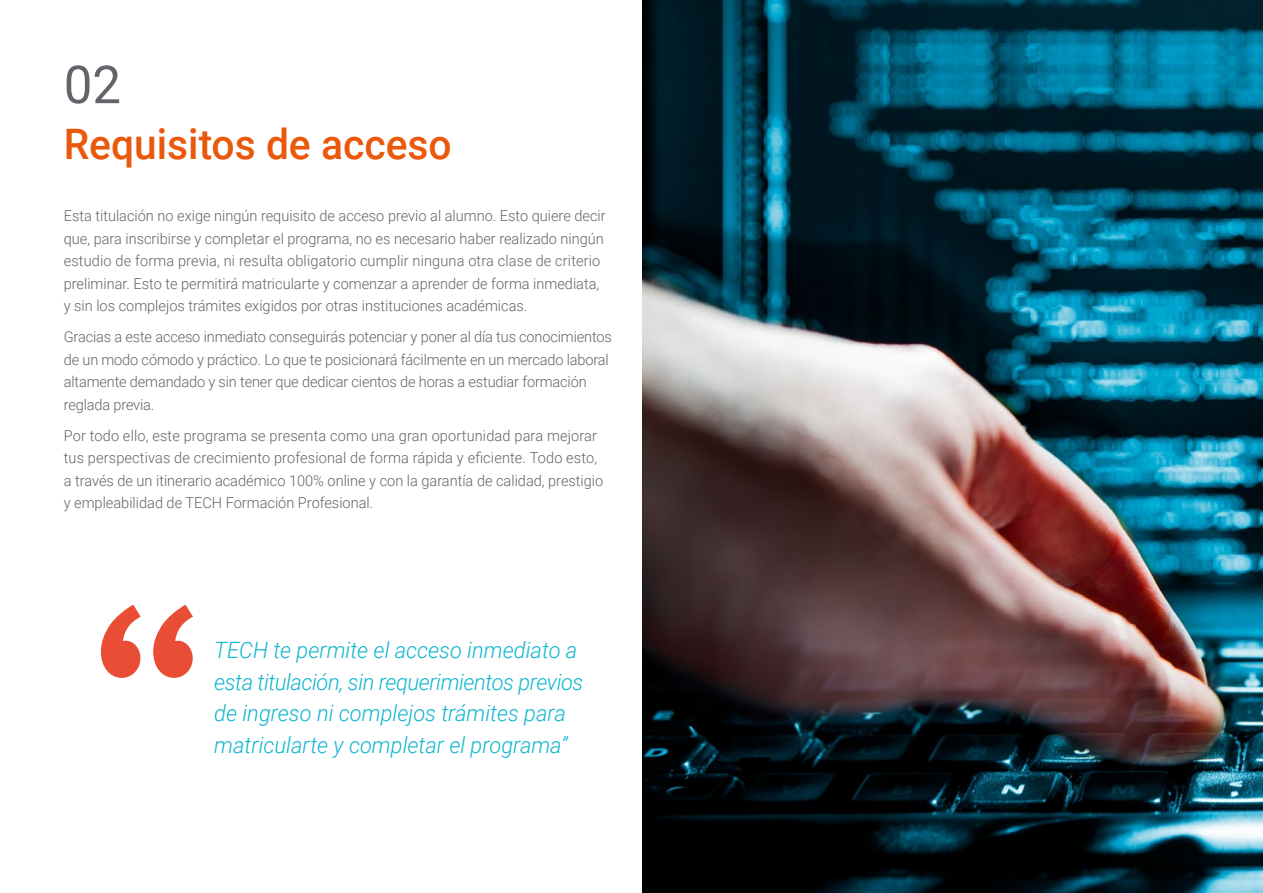
<style>
.page{position:relative;width:1263px;height:893px;background:#fff}
.page>*{position:absolute;margin:0;border:0;box-sizing:border-box;transform-origin:0 0}
.t1{font:52.5px "Roboto";color:#61646a}
.t2{font:500 42px "Roboto";color:#ea580c}
.t3{font:italic 300 22.5px/31.5px "Roboto";color:#0fb6cf}
.t4{font:300 15px/22.5px "Roboto";color:#61646a}
</style>
<div class="page">
<img style="left:642px;top:0;width:621px;height:893px">
<svg style="left:101px;top:605px;width:92px;height:73px"></svg>
<h1 class="t1" style="left:64px;top:48px;width:59px">02</h1>
<h2 class="t2" style="left:64px;top:115px;width:389px">Requisitos de acceso</h2>
<p class="t4" style="left:64px;top:204px;width:543px">Esta titulación no exige ningún requisito de acceso previo al alumno. Esto quiere decir que, para inscribirse y completar el programa, no es necesario haber realizado ningún estudio de forma previa, ni resulta obligatorio cumplir ninguna otra clase de criterio preliminar. Esto te permitirá matricularte y comenzar a aprender de forma inmediata, y sin los complejos trámites exigidos por otras instituciones académicas.</p>
<p class="t4" style="left:64px;top:325px;width:549px">Gracias a este acceso inmediato conseguirás potenciar y poner al día tus conocimientos de un modo cómodo y práctico. Lo que te posicionará fácilmente en un mercado laboral altamente demandado y sin tener que dedicar cientos de horas a estudiar formación reglada previa.</p>
<p class="t4" style="left:64px;top:424px;width:541px">Por todo ello, este programa se presenta como una gran oportunidad para mejorar tus perspectivas de crecimiento profesional de forma rápida y eficiente. Todo esto, a través de un itinerario académico 100% online y con la garantía de calidad, prestigio y empleabilidad de TECH Formación Profesional.</p>
<h3 class="t3" style="left:214px;top:634px;width:371px">TECH te permite el acceso inmediato a esta titulación, sin requerimientos previos de ingreso ni complejos trámites para matricularte y completar el programa”</h3>
</div>
